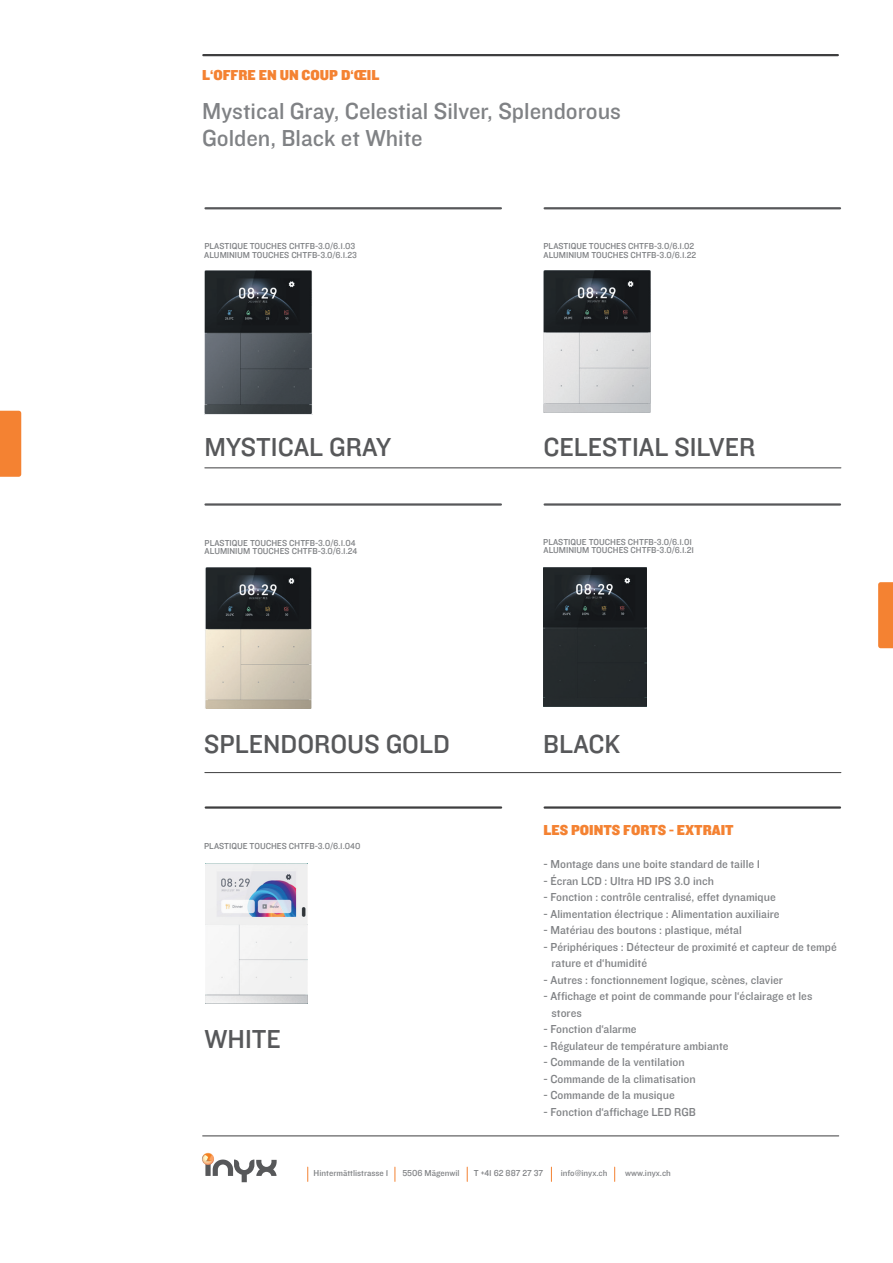
<style>
.page{position:relative;width:893px;height:1263px;background:#fff}
.page>*{position:absolute;margin:0;border:0;box-sizing:border-box;transform-origin:0 0}
.t1{font:27px "Knockout HTF31 Junior Middlewt";color:#57585a}
.t2{font:24px/27px "Knockout HTF31 Junior Middlewt";color:#808285}
.t3{font:15px "Knockout HTF71 Full Middlewt";color:#f48232}
.t4{font:12px/16.5px "Knockout HTF31 Junior Middlewt";color:#808285}
.t5{font:9px "Knockout HTF31 Junior Middlewt";color:#808285}
</style>
<div class="page">
<hr style="left:203px;top:54px;width:635px;height:2px;background:#3e3e3f">
<svg style="left:0;top:411px;width:21px;height:66px"></svg>
<hr style="left:203px;top:1136px;width:636px;height:1px;background:#3e3e3f">
<svg style="left:307px;top:1167px;width:1px;height:14px"></svg>
<svg style="left:395px;top:1167px;width:1px;height:14px"></svg>
<svg style="left:467px;top:1167px;width:1px;height:14px"></svg>
<svg style="left:551px;top:1167px;width:1px;height:14px"></svg>
<svg style="left:614px;top:1167px;width:1px;height:14px"></svg>
<svg style="left:202px;top:1153px;width:75px;height:29px"></svg>
<svg style="left:878px;top:582px;width:15px;height:66px"></svg>
<hr style="left:206px;top:806px;width:295px;height:3px;background:#3e3e3f">
<hr style="left:545px;top:806px;width:295px;height:3px;background:#3e3e3f">
<hr style="left:205px;top:468px;width:636px;height:1px;background:#3e3e3f">
<hr style="left:205px;top:772px;width:636px;height:1px;background:#3e3e3f">
<hr style="left:205px;top:207px;width:296px;height:2px;background:#57585a">
<hr style="left:545px;top:207px;width:295px;height:2px;background:#57585a">
<hr style="left:205px;top:503px;width:296px;height:3px;background:#57585a">
<img style="left:204px;top:271px;width:108px;height:142px">
<img style="left:543px;top:271px;width:107px;height:141px">
<img style="left:205px;top:567px;width:106px;height:141px">
<hr style="left:545px;top:503px;width:295px;height:3px;background:#57585a">
<img style="left:543px;top:567px;width:104px;height:139px">
<img style="left:205px;top:864px;width:102px;height:139px">
<p class="t3" style="left:202px;top:67px;width:179px">L‘OFFRE EN UN COUP D‘ŒIL</p>
<h2 class="t2" style="left:202px;top:98px;width:420px">Mystical Gray, Celestial Silver, Splendorous<br>Golden, Black et White</h2>
<p class="t5" style="left:204px;top:242px;width:152px">PLASTIQUE TOUCHES CHTFB-3.0/6.1.03</p>
<p class="t5" style="left:543px;top:242px;width:152px">PLASTIQUE TOUCHES CHTFB-3.0/6.1.02</p>
<p class="t5" style="left:204px;top:250px;width:154px">ALUMINIUM TOUCHES CHTFB-3.0/6.1.23</p>
<p class="t5" style="left:543px;top:250px;width:154px">ALUMINIUM TOUCHES CHTFB-3.0/6.1.22</p>
<h1 class="t1" style="left:205px;top:433px;width:188px">MYSTICAL GRAY</h1>
<h1 class="t1" style="left:543px;top:433px;width:213px">CELESTIAL SILVER</h1>
<p class="t5" style="left:205px;top:538px;width:152px">PLASTIQUE TOUCHES CHTFB-3.0/6.1.04</p>
<p class="t5" style="left:205px;top:546px;width:154px">ALUMINIUM TOUCHES CHTFB-3.0/6.1.24</p>
<h1 class="t1" style="left:204px;top:730px;width:247px">SPLENDOROUS GOLD</h1>
<p class="t5" style="left:204px;top:841px;width:158px">PLASTIQUE TOUCHES CHTFB-3.0/6.1.040</p>
<h1 class="t1" style="left:205px;top:1024px;width:78px">WHITE</h1>
<p class="t5" style="left:543px;top:537px;width:150px">PLASTIQUE TOUCHES CHTFB-3.0/6.1.01</p>
<p class="t5" style="left:543px;top:546px;width:152px">ALUMINIUM TOUCHES CHTFB-3.0/6.1.21</p>
<h1 class="t1" style="left:543px;top:730px;width:79px">BLACK</h1>
<p class="t3" style="left:543px;top:822px;width:192px">LES POINTS FORTS - EXTRAIT</p>
<p class="t4" style="left:543px;top:856px;width:218px">- Montage dans une boite standard de taille 1</p>
<p class="t4" style="left:543px;top:873px;width:172px">- Écran LCD : Ultra HD IPS 3.0 inch</p>
<p class="t4" style="left:543px;top:889px;width:234px">- Fonction : contrôle centralisé, effet dynamique</p>
<p class="t4" style="left:543px;top:906px;width:238px">- Alimentation électrique : Alimentation auxiliaire</p>
<p class="t4" style="left:543px;top:922px;width:200px">- Matériau des boutons : plastique, métal</p>
<p class="t4" style="left:552px;top:939px;width:287px;text-indent:-8px">- Périphériques : Détecteur de proximité et capteur de tempé rature et d‘humidité</p>
<p class="t4" style="left:543px;top:972px;width:241px">- Autres : fonctionnement logique, scènes, clavier</p>
<p class="t4" style="left:552px;top:988px;width:262px;text-indent:-8px">- Affichage et point de commande pour l‘éclairage et les stores</p>
<p class="t4" style="left:543px;top:1021px;width:95px">- Fonction d‘alarme</p>
<p class="t4" style="left:543px;top:1038px;width:187px">- Régulateur de température ambiante</p>
<p class="t4" style="left:543px;top:1054px;width:143px">- Commande de la ventilation</p>
<p class="t4" style="left:543px;top:1071px;width:154px">- Commande de la climatisation</p>
<p class="t4" style="left:543px;top:1087px;width:133px">- Commande de la musique</p>
<p class="t4" style="left:543px;top:1104px;width:154px">- Fonction d‘affichage LED RGB</p>
<p class="t5" style="left:314px;top:1168px;width:76px">Hintermättlistrasse 1</p>
<p class="t5" style="left:402px;top:1168px;width:59px">5506 Mägenwil</p>
<p class="t5" style="left:474px;top:1168px;width:71px">T +41 62 887 27 37</p>
<p class="t5" style="left:561px;top:1168px;width:48px">info@inyx.ch</p>
<p class="t5" style="left:625px;top:1168px;width:47px">www.inyx.ch</p>
</div>
